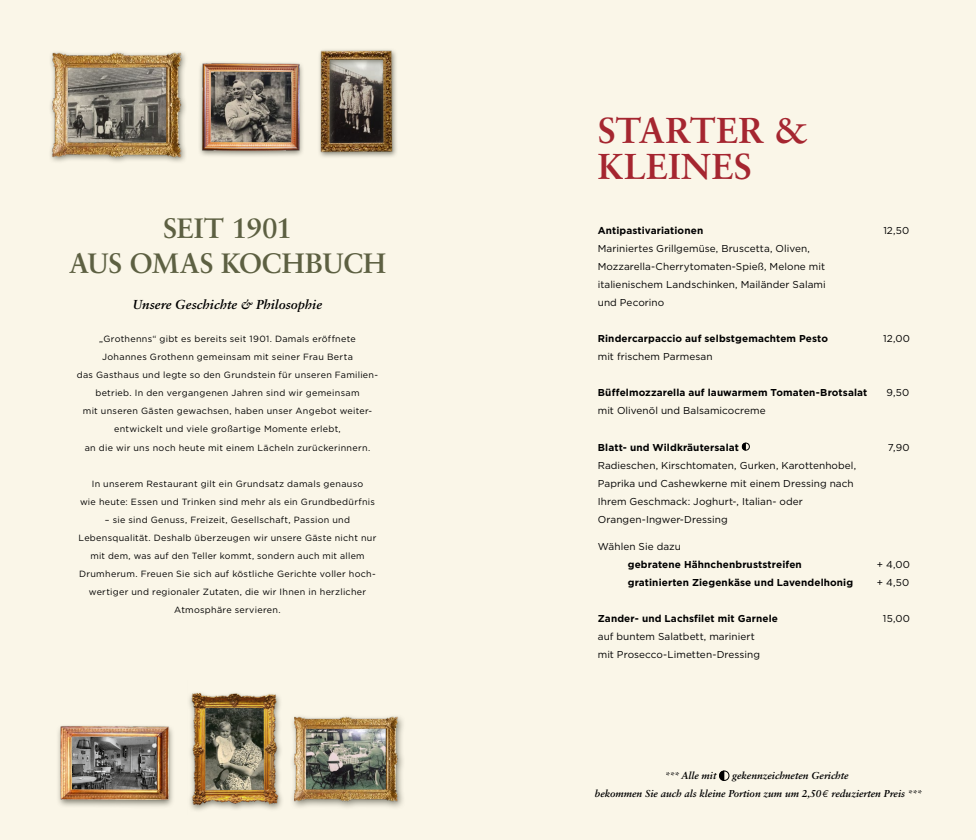
<style>
.page{position:relative;width:976px;height:840px;background:#fff}
.page>*{position:absolute;margin:0;border:0;box-sizing:border-box;transform-origin:0 0}
.t1{font:36px/36px "Sabon Bold Os F";color:#a52630}
.t2{font:700 28px/35px "Sabon";letter-spacing:-.005em;color:#5d6042;text-align:center}
.t3{font:13px "Sabon Bold Italic Os F";color:#000}
.t4{font:10px/18px "Gotham";letter-spacing:.005em;color:#000}
.t5{font:700 10px "Gotham";letter-spacing:.01em;color:#000}
.t6{font:10px/18px "Sabon Bold Italic Os F";color:#000}
.t7{font:9px/18px "Gotham";letter-spacing:.03em;color:#000;text-align:center}
.s1{font-family:"Sabon";font-weight:700;font-style:italic}
.s2{font-family:"Orator Std";font-style:italic}
</style>
<div class="page">
<div style="left:0;top:0;width:975px;height:839px;background:#faf6e8"></div>
<div style="left:317px;top:48px;width:81px;height:110px;background:#626153;opacity:.75"></div>
<img style="left:319px;top:48px;width:75px;height:110px">
<img style="left:50px;top:52px;width:134px;height:109px">
<img style="left:189px;top:692px;width:92px;height:119px">
<div style="left:56px;top:723px;width:119px;height:84px;background:#626153;opacity:.75"></div>
<img style="left:57px;top:723px;width:118px;height:79px">
<div style="left:198px;top:61px;width:107px;height:97px;background:#626153;opacity:.75"></div>
<img style="left:201px;top:61px;width:100px;height:92px">
<div style="left:289px;top:713px;width:116px;height:96px;background:#626153;opacity:.75"></div>
<img style="left:295px;top:714px;width:105px;height:90px">
<svg style="left:741px;top:442px;width:9px;height:9px"></svg>
<svg style="left:719px;top:770px;width:11px;height:11px"></svg>
<h2 class="t2" style="left:69px;top:210px;width:318px">SEIT 1901<br>AUS OMAS KOCHBUCH</h2>
<h3 class="t3" style="left:133px;top:296px;width:191px">Unsere Geschichte &amp; Philosophie</h3>
<p class="t7" style="left:77px;top:330px;width:303px">„Grothenns“ gibt es bereits seit 1901. Damals eröffnete Johannes Grothenn gemeinsam mit seiner Frau Berta<br>das Gasthaus und legte so den Grundstein für unseren Familien&shy;betrieb. In den vergangenen Jahren sind wir gemeinsam<br>mit unseren Gästen gewachsen, haben unser Angebot weiter&shy;entwickelt und viele großartige Momente erlebt,<br>an die wir uns noch heute mit einem Lächeln zurückerinnern.</p>
<p class="t7" style="left:80px;top:474px;width:296px">In unserem Restaurant gilt ein Grundsatz damals genauso<br>wie heute: Essen und Trinken sind mehr als ein Grundbedürfnis</p>
<p class="t7" style="left:79px;top:510px;width:299px">– sie sind Genuss, Freizeit, Gesellschaft, Passion und Lebensqualität. Deshalb überzeugen wir unsere Gäste nicht nur mit dem, was auf den Teller kommt, sondern auch mit allem Drumherum. Freuen Sie sich auf köstliche Gerichte voller hoch&shy;wertiger und regionaler Zutaten, die wir Ihnen in herzlicher Atmosphäre servieren.</p>
<h1 class="t1" style="left:597px;top:111px;width:212px">STARTER &amp;<br>KLEINES</h1>
<p class="t5" style="left:597px;top:224px;width:107px">Antipastivariationen</p>
<p class="t4" style="left:883px;top:221px;width:27px">12,50</p>
<p class="t4" style="left:597px;top:239px;width:229px">Mariniertes Grillgemüse, Bruscetta, Oliven, Mozzarella-Cherrytomaten-Spieß, Melone mit italienischem Landschinken, Mailänder Salami und Pecorino</p>
<p class="t5" style="left:597px;top:332px;width:232px">Rindercarpaccio auf selbstgemachtem Pesto</p>
<p class="t4" style="left:883px;top:329px;width:28px">12,00</p>
<p class="t4" style="left:597px;top:347px;width:116px">mit frischem Parmesan</p>
<p class="t5" style="left:597px;top:386px;width:271px">Büffelmozzarella auf lauwarmem Tomaten-Brotsalat</p>
<p class="t4" style="left:886px;top:383px;width:24px">9,50</p>
<p class="t4" style="left:597px;top:401px;width:169px">mit Olivenöl und Balsamicocreme</p>
<p class="t5" style="left:597px;top:440px;width:143px">Blatt- und Wildkräutersalat</p>
<p class="t4" style="left:887px;top:437px;width:23px">7,90</p>
<p class="t4" style="left:597px;top:455px;width:260px">Radieschen, Kirschtomaten, Gurken, Karottenhobel, Paprika und Cashewkerne mit einem Dressing nach Ihrem Geschmack: Joghurt-, Italian- oder Orangen-Ingwer-Dressing</p>
<p class="t4" style="left:597px;top:536px;width:84px">Wählen Sie dazu</p>
<p class="t5" style="left:627px;top:557px;width:175px">gebratene Hähnchenbruststreifen</p>
<p class="t4" style="left:876px;top:554px;width:35px">+ 4,00</p>
<p class="t5" style="left:627px;top:575px;width:227px">gratinierten Ziegenkäse und Lavendelhonig</p>
<p class="t4" style="left:876px;top:572px;width:34px">+ 4,50</p>
<p class="t5" style="left:597px;top:611px;width:182px">Zander- und Lachsfilet mit Garnele</p>
<p class="t4" style="left:882px;top:608px;width:29px">15,00</p>
<p class="t4" style="left:597px;top:626px;width:164px">auf buntem Salatbett, mariniert mit Prosecco-Limetten-Dressing</p>
<p class="t6" style="left:665px;top:766px;width:53px">*** Alle mit</p>
<p class="t6" style="left:594px;top:766px;width:328px;text-indent:137px">gekennzeichneten Gerichte<br>bekommen Sie auch als kleine Portion zum um <span class="s1">2,50</span><span class="s2">€</span> reduzierten Preis ***</p>
</div>
